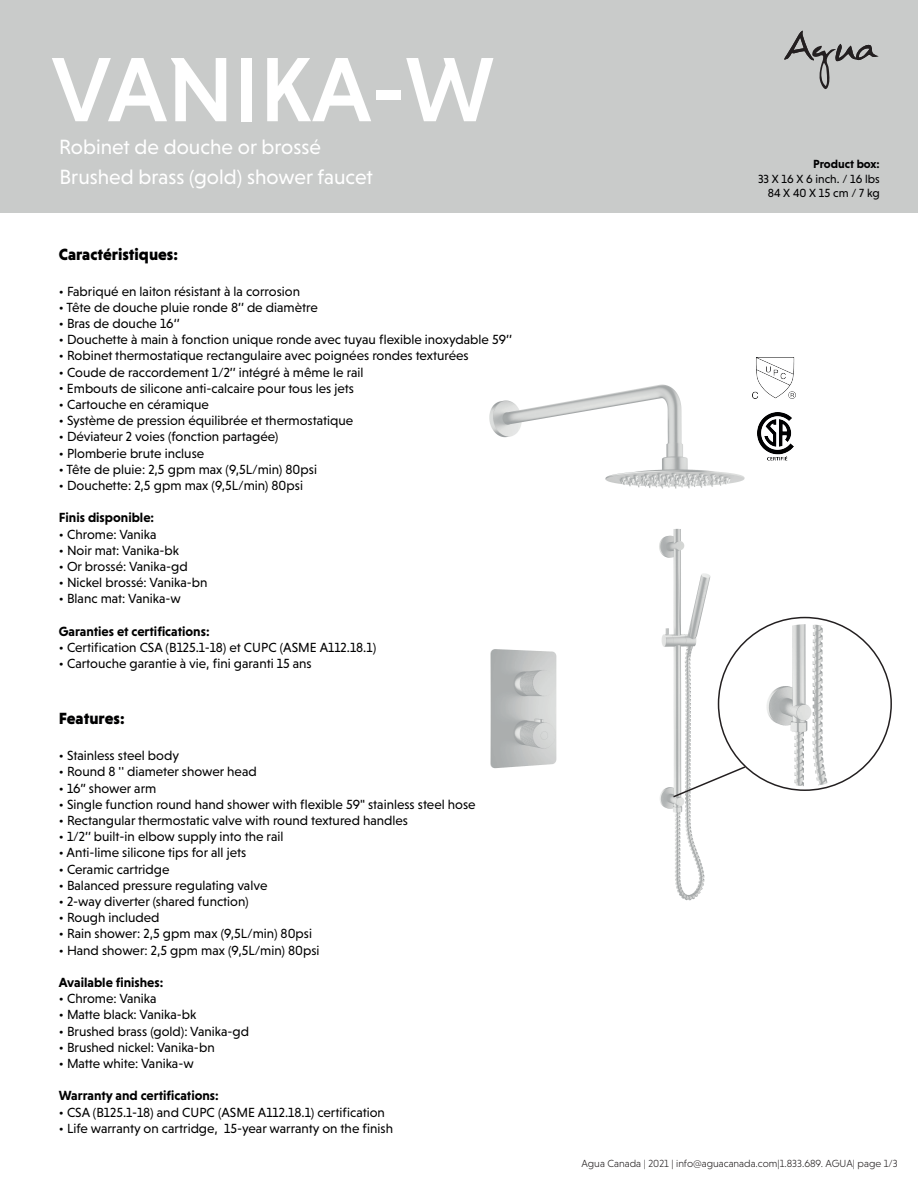
<style>
.page{position:relative;width:918px;height:1188px;background:#fff}
.page>*{position:absolute;margin:0;border:0;box-sizing:border-box;transform-origin:0 0}
.t1{font:500 93px "Niveau Grotesk";color:#fff}
.t2{font:21px/29.4px "Niveau Grotesk";color:#fff}
.t3{font:900 16.5px "Niveau Grotesk";color:#000001}
.t4{font:13.5px "Niveau Grotesk";color:#000001}
.t5{font:700 13.5px "Niveau Grotesk";color:#000001}
.t6{font:12px/14.4px "Niveau Grotesk";color:#000001;text-align:right}
.t7{font:700 12px "Niveau Grotesk";color:#000001}
.t8{font:300 10.5px "Niveau Grotesk";color:#231f20}
</style>
<div class="page">
<img style="left:490px;top:384px;width:254px;height:517px">
<div style="left:0;top:0;width:918px;height:213px;background:#c9cbca"></div>
<svg style="left:784px;top:31px;width:95px;height:58px"></svg>
<svg style="left:672px;top:765px;width:75px;height:34px"></svg>
<img style="left:753px;top:357px;width:43px;height:42px">
<img style="left:757px;top:413px;width:37px;height:48px">
<img style="left:726px;top:624px;width:162px;height:162px;border-radius:81px">
<h1 class="t1" style="left:51px;top:36px;width:445px">VANIKA-W</h1>
<h2 class="t2" style="left:59px;top:132px;width:315px">Robinet de douche or brossé<br>Brushed brass (gold) shower faucet</h2>
<p class="t3" style="left:59px;top:244px;width:121px">Caractéristiques:</p>
<p class="t4" style="left:59px;top:283px;width:243px">• Fabriqué en laiton résistant à la corrosion</p>
<p class="t4" style="left:59px;top:300px;width:260px">• Tête de douche pluie ronde 8’’ de diamètre</p>
<p class="t4" style="left:59px;top:316px;width:122px">• Bras de douche 16‘’</p>
<p class="t4" style="left:59px;top:332px;width:455px">• Douchette à main à fonction unique ronde avec tuyau flexible inoxydable 59’’</p>
<p class="t4" style="left:59px;top:348px;width:411px">• Robinet thermostatique rectangulaire avec poignées rondes texturées</p>
<p class="t4" style="left:59px;top:364px;width:306px">• Coude de raccordement 1/2’’ intégré à même le rail</p>
<p class="t4" style="left:59px;top:381px;width:297px">• Embouts de silicone anti-calcaire pour tous les jets</p>
<p class="t4" style="left:59px;top:397px;width:152px">• Cartouche en céramique</p>
<p class="t4" style="left:59px;top:413px;width:296px">• Système de pression équilibrée et thermostatique</p>
<p class="t4" style="left:59px;top:429px;width:221px">• Déviateur 2 voies (fonction partagée)</p>
<p class="t4" style="left:59px;top:445px;width:147px">• Plomberie brute incluse</p>
<p class="t4" style="left:59px;top:462px;width:260px">• Tête de pluie: 2,5 gpm max (9,5L/min) 80psi</p>
<p class="t4" style="left:59px;top:478px;width:246px">• Douchette: 2,5 gpm max (9,5L/min) 80psi</p>
<p class="t5" style="left:59px;top:510px;width:97px">Finis disponible:</p>
<p class="t4" style="left:59px;top:526px;width:99px">• Chrome: Vanika</p>
<p class="t4" style="left:59px;top:543px;width:122px">• Noir mat: Vanika-bk</p>
<p class="t4" style="left:59px;top:559px;width:131px">• Or brossé: Vanika-gd</p>
<p class="t4" style="left:59px;top:575px;width:150px">• Nickel brossé: Vanika-bn</p>
<p class="t4" style="left:59px;top:591px;width:124px">• Blanc mat: Vanika-w</p>
<p class="t5" style="left:59px;top:623px;width:152px">Garanties et certifications:</p>
<p class="t4" style="left:59px;top:640px;width:319px">• Certification CSA (B125.1-18) et CUPC (ASME A112.18.1)</p>
<p class="t4" style="left:59px;top:656px;width:254px">• Cartouche garantie à vie, fini garanti 15 ans</p>
<p class="t3" style="left:59px;top:709px;width:67px">Features:</p>
<p class="t4" style="left:59px;top:748px;width:122px">• Stainless steel body</p>
<p class="t4" style="left:59px;top:764px;width:199px">• Round 8 '' diameter shower head</p>
<p class="t4" style="left:59px;top:780px;width:99px">• 16” shower arm</p>
<p class="t4" style="left:59px;top:797px;width:418px">• Single function round hand shower with flexible 59" stainless steel hose</p>
<p class="t4" style="left:59px;top:813px;width:351px">• Rectangular thermostatic valve with round textured handles</p>
<p class="t4" style="left:59px;top:829px;width:226px">• 1/2’’ built-in elbow supply into the rail</p>
<p class="t4" style="left:59px;top:845px;width:189px">• Anti-lime silicone tips for all jets</p>
<p class="t4" style="left:59px;top:861px;width:112px">• Ceramic cartridge</p>
<p class="t4" style="left:59px;top:878px;width:210px">• Balanced pressure regulating valve</p>
<p class="t4" style="left:59px;top:894px;width:191px">• 2-way diverter (shared function)</p>
<p class="t4" style="left:59px;top:910px;width:102px">• Rough included</p>
<p class="t4" style="left:59px;top:926px;width:255px">• Rain shower: 2,5 gpm max (9,5L/min) 80psi</p>
<p class="t4" style="left:59px;top:942px;width:262px">• Hand shower: 2,5 gpm max (9,5L/min) 80psi</p>
<p class="t5" style="left:59px;top:975px;width:106px">Available finishes:</p>
<p class="t4" style="left:59px;top:991px;width:99px">• Chrome: Vanika</p>
<p class="t4" style="left:59px;top:1007px;width:139px">• Matte black: Vanika-bk</p>
<p class="t4" style="left:59px;top:1023px;width:192px">• Brushed brass (gold): Vanika-gd</p>
<p class="t4" style="left:59px;top:1040px;width:157px">• Brushed nickel: Vanika-bn</p>
<p class="t4" style="left:59px;top:1056px;width:137px">• Matte white: Vanika-w</p>
<p class="t5" style="left:59px;top:1088px;width:162px">Warranty and certifications:</p>
<p class="t4" style="left:59px;top:1104px;width:328px">• CSA (B125.1-18) and CUPC (ASME A112.18.1) certification</p>
<p class="t4" style="left:59px;top:1121px;width:336px">• Life warranty on cartridge, 15-year warranty on the finish</p>
<p class="t7" style="left:813px;top:157px;width:68px">Product box:</p>
<p class="t6" style="left:758px;top:171px;width:123px">33 X 16 X 6 inch. / 16 lbs<br>84 X 40 X 15 cm / 7 kg</p>
<p class="t8" style="left:582px;top:1158px;width:318px">Agua Canada | 2021 | info@aguacanada.com|1.833.689. AGUA| page 1/3</p>
</div>
